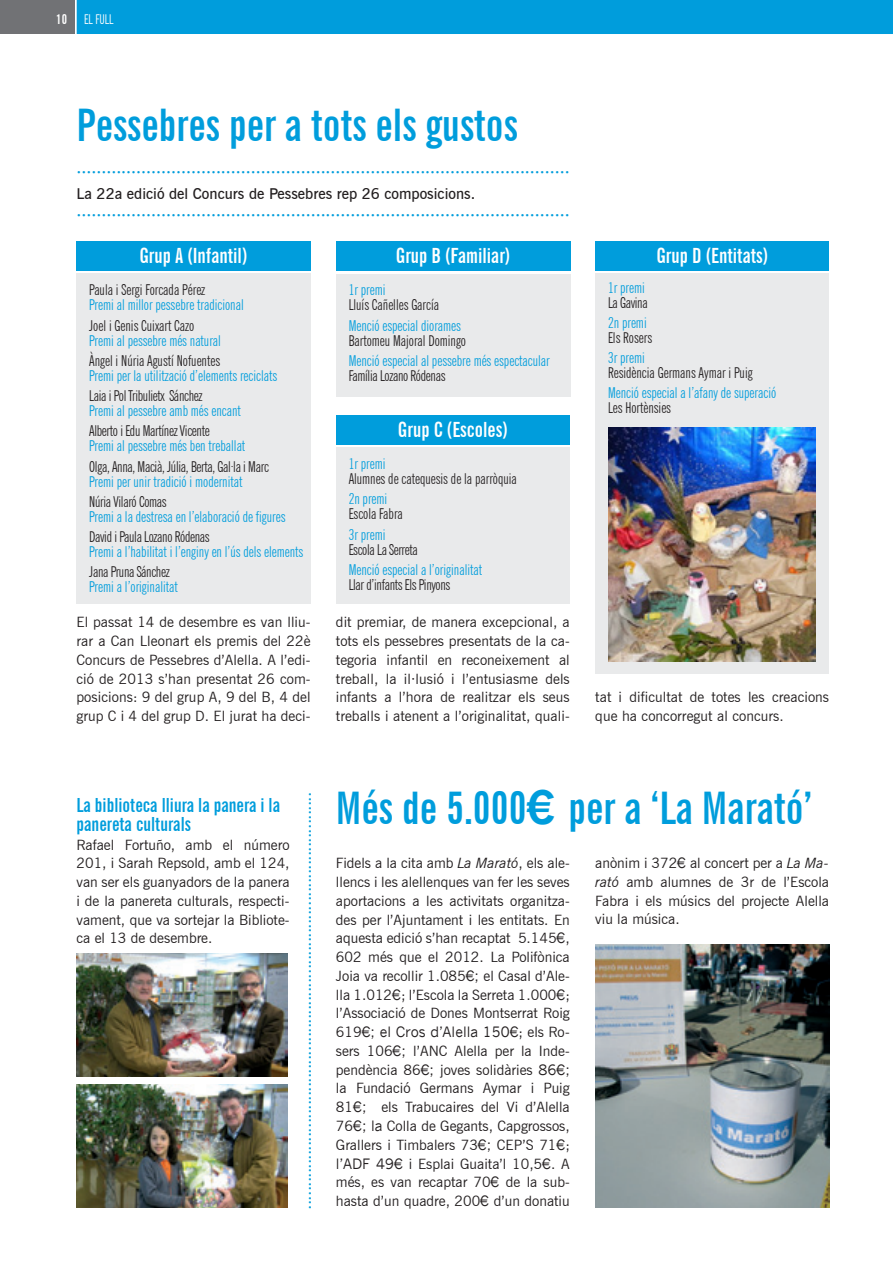
<style>
.page{position:relative;width:893px;height:1263px;background:#fff}
.page>*{position:absolute;margin:0;border:0;box-sizing:border-box;transform-origin:0 0}
.t1{font:700 extra-condensed 45px "News Gothic BT";color:#009ddc}
.t2{font:700 extra-condensed 21px "News Gothic BT";color:#fff}
.t3{font:700 extra-condensed 19.5px/18.8px "News Gothic BT";color:#009ddc}
.t4{font:600 16.5px "News Gothic BT";color:#009ddc}
.t5{font:extra-condensed 15px "News Gothic BT";color:#009ddc}
.t6{font:extra-condensed 15px "News Gothic BT";letter-spacing:-.02em;color:#231f20}
.t7{font:extra-condensed 15px "News Gothic BT";color:#231f20}
.t8{font:600 15px "News Gothic BT";color:#009ddc}
.t9{font:600 15px "News Gothic BT";color:#231f20}
.t10{font:14.25px/18.8px "News Gothic BT";color:#231f20;text-align:justify}
.t11{font:14.25px "News Gothic";color:#231f20}
.t12{font:extra-condensed 13.5px "News Gothic BT";color:#fff}
.t13{font:700 extra-condensed 13.5px "News Gothic BT";color:#fff}
.s1{font-family:"News Gothic";font-stretch:normal}
.s2{font-style:italic}
.s3{font-family:"News Gothic"}
.s4{font-family:"News Gothic BT"}
</style>
<div class="page">
<div style="left:0;top:0;width:75px;height:34px;background:#717275"></div>
<div style="left:77px;top:0;width:816px;height:34px;background:#009ddc"></div>
<div style="left:77px;top:241px;width:234px;height:30px;background:#009ddc"></div>
<div style="left:77px;top:274px;width:234px;height:330px;background:#e9eaeb"></div>
<div style="left:336px;top:241px;width:234px;height:30px;background:#009ddc"></div>
<div style="left:336px;top:274px;width:234px;height:122px;background:#e9eaeb"></div>
<div style="left:336px;top:415px;width:234px;height:30px;background:#009ddc"></div>
<div style="left:336px;top:447px;width:234px;height:157px;background:#e9eaeb"></div>
<div style="left:595px;top:241px;width:234px;height:30px;background:#009ddc"></div>
<div style="left:595px;top:274px;width:234px;height:400px;background:#e9eaeb"></div>
<img style="left:608px;top:428px;width:208px;height:233px">
<img style="left:595px;top:944px;width:234px;height:264px">
<img style="left:77px;top:953px;width:211px;height:124px">
<img style="left:77px;top:1084px;width:210px;height:124px">
<p class="t13" style="left:56px;top:11px;width:12px">10</p>
<p class="t12" style="left:84px;top:11px;width:31px">EL FULL</p>
<h1 class="t1" style="left:77px;top:98px;width:443px">Pessebres per a tots els gustos</h1>
<p class="t4" style="left:76px;top:162px;width:495px">···································································································</p>
<p class="t9" style="left:76px;top:184px;width:400px">La 22a edició del Concurs de Pessebres rep 26 composicions.</p>
<p class="t4" style="left:76px;top:205px;width:495px">···································································································</p>
<h2 class="t2" style="left:139px;top:243px;width:110px">Grup A (Infantil)</h2>
<p class="t7" style="left:89px;top:281px;width:118px">Paula i Sergi Forcada Pérez</p>
<p class="t5" style="left:89px;top:296px;width:156px">Premi al millor pessebre tradicional</p>
<p class="t7" style="left:89px;top:316px;width:107px">Joel i Genis Cuixart Cazo</p>
<p class="t5" style="left:89px;top:331px;width:133px">Premi al pessebre més natural</p>
<p class="t7" style="left:89px;top:351px;width:132px">Àngel i Núria Agustí Nofuentes</p>
<p class="t5" style="left:89px;top:366px;width:189px">Premi per la utilització d’elements reciclats</p>
<p class="t6" style="left:89px;top:387px;width:115px">Laia i Pol Tribulietx Sánchez</p>
<p class="t5" style="left:89px;top:402px;width:153px">Premi al pessebre amb més encant</p>
<p class="t6" style="left:89px;top:422px;width:122px">Alberto i Edu Martínez Vicente</p>
<p class="t5" style="left:89px;top:437px;width:158px">Premi al pessebre més ben treballat</p>
<p class="t6" style="left:89px;top:457px;width:181px">Olga, Anna, Macià, Júlia, Berta, Gal·la i Marc</p>
<p class="t5" style="left:89px;top:472px;width:155px">Premi per unir tradició i modernitat</p>
<p class="t6" style="left:89px;top:492px;width:79px">Núria Vilaró Comas</p>
<p class="t5" style="left:89px;top:507px;width:198px">Premi a la destresa en l’elaboració de figures</p>
<p class="t6" style="left:89px;top:528px;width:122px">David i Paula Lozano Ródenas</p>
<p class="t5" style="left:89px;top:543px;width:216px">Premi a l’habilitat i l’enginy en l’ús dels elements</p>
<p class="t6" style="left:89px;top:563px;width:82px">Jana Pruna Sánchez</p>
<p class="t5" style="left:89px;top:578px;width:90px">Premi a l’originalitat</p>
<h2 class="t2" style="left:396px;top:243px;width:116px">Grup B (Familiar)</h2>
<p class="t5" style="left:349px;top:281px;width:38px">1r premi</p>
<p class="t7" style="left:349px;top:296px;width:92px">Lluís Cañelles García</p>
<p class="t5" style="left:349px;top:316px;width:114px">Menció especial diorames</p>
<p class="t7" style="left:349px;top:331px;width:119px">Bartomeu Majoral Domingo</p>
<p class="t5" style="left:349px;top:351px;width:203px">Menció especial al pessebre més espectacular</p>
<p class="t6" style="left:349px;top:366px;width:98px">Família Lozano Ródenas</p>
<h2 class="t2" style="left:398px;top:417px;width:111px">Grup C (Escoles)</h2>
<p class="t5" style="left:349px;top:455px;width:38px">1r premi</p>
<p class="t7" style="left:349px;top:470px;width:170px">Alumnes de catequesis de la parròquia</p>
<p class="t5" style="left:349px;top:490px;width:40px">2n premi</p>
<p class="t7" style="left:349px;top:505px;width:56px">Escola Fabra</p>
<p class="t5" style="left:349px;top:525px;width:38px">3r premi</p>
<p class="t6" style="left:349px;top:540px;width:71px">Escola La Serreta</p>
<p class="t5" style="left:349px;top:561px;width:135px">Menció especial a l’originalitat</p>
<p class="t6" style="left:349px;top:576px;width:103px">Llar d’infants Els Pinyons</p>
<p class="t10" style="left:77px;top:613px;width:236px">El passat 14 de desembre es van lliu&shy;rar a Can Lleonart els premis del 22è Concurs de Pessebres d’Alella. A l’edi&shy;ció de 2013 s’han presentat 26 com&shy;posicions: 9 del grup A, 9 del B, 4 del grup C i 4 del grup D. El jurat ha deci-</p>
<p class="t10" style="left:336px;top:613px;width:235px">dit premiar, de manera excepcional, a tots els pessebres presentats de la ca&shy;tegoria infantil en reconeixement al treball, la il·lusió i l’entusiasme dels infants a l’hora de realitzar els seus treballs i atenent a l’originalitat, quali-</p>
<h2 class="t2" style="left:656px;top:243px;width:113px">Grup D (Entitats)</h2>
<p class="t5" style="left:608px;top:278px;width:38px">1r premi</p>
<p class="t6" style="left:608px;top:293px;width:41px">La Gavina</p>
<p class="t5" style="left:608px;top:313px;width:40px">2n premi</p>
<p class="t7" style="left:608px;top:328px;width:46px">Els Rosers</p>
<p class="t5" style="left:608px;top:349px;width:38px">3r premi</p>
<p class="t7" style="left:608px;top:364px;width:146px">Residència Germans Aymar i Puig</p>
<p class="t5" style="left:608px;top:384px;width:170px">Menció especial a l’afany de superació</p>
<p class="t7" style="left:608px;top:399px;width:64px">Les Hortènsies</p>
<p class="t10" style="left:595px;top:688px;width:235px">tat i dificultat de totes les creacions que ha concorregut al concurs.</p>
<h3 class="t3" style="left:77px;top:796px;width:205px">La biblioteca lliura la panera i la panereta culturals</h3>
<p class="t10" style="left:77px;top:835px;width:215px">Rafael Fortuño, amb el número 201, i Sarah Repsold, amb el 124, van ser els guanyadors de la panera i de la panereta culturals, respecti&shy;vament, que va sortejar la Bibliote&shy;ca el 13 de desembre.</p>
<p class="t8" style="left:319px;top:792px;width:418px;rotate:90deg">····························································································</p>
<h1 class="t1" style="left:336px;top:780px;width:478px">Més de 5.000<span class="s1">€</span> per a ‘La Marató’</h1>
<p class="t10" style="left:336px;top:854px;width:235px">Fidels a la cita amb <span class="s2">La Marató</span>, els ale&shy;llencs i les alellenques van fer les seves aportacions a les activitats organitza&shy;des per l’Ajuntament i les entitats. En aquesta edició s’han recaptat 5.145<span class="s3">€</span>, 602 més que el 2012. La Polifònica Joia va recollir 1.085<span class="s3">€;</span> el Casal d’Ale&shy;lla 1.012<span class="s3">€</span>; l’Escola la Serreta 1.000<span class="s3">€</span>; l’Associació de Dones Montserrat Roig</p>
<p class="t11" style="left:336px;top:1023px;width:235px"><span class="s4">619</span>€; el Cros d’Alella 150€<span class="s4">; els Ro-</span></p>
<p class="t10" style="left:336px;top:1041px;width:235px">sers 106<span class="s3">€;</span> l’ANC Alella per la Inde&shy;pendència 86<span class="s3">€;</span> joves solidàries <span class="s3">86€; </span>la Fundació Germans Aymar i Puig 81<span class="s3">€;</span> els Trabucaires del Vi d’Alella 76<span class="s3">€; la</span> Colla de Gegants, Capgrossos, Grallers i Timbalers 73<span class="s3">€;</span> CEP’S 71<span class="s3">€</span>; <span class="s3">l’ADF 49€</span> i Esplai Guaita’l 10,5<span class="s3">€</span>. A més, es van recaptar 70<span class="s3">€</span> de la sub&shy;hasta d’un quadre, 200<span class="s3">€</span> d’un donatiu</p>
<p class="t10" style="left:595px;top:854px;width:235px">anònim i 372<span class="s3">€</span> al concert per a <span class="s2">La Ma&shy;rató</span> amb alumnes de 3r de l’Escola Fabra i els músics del projecte Alella viu la música.</p>
</div>
